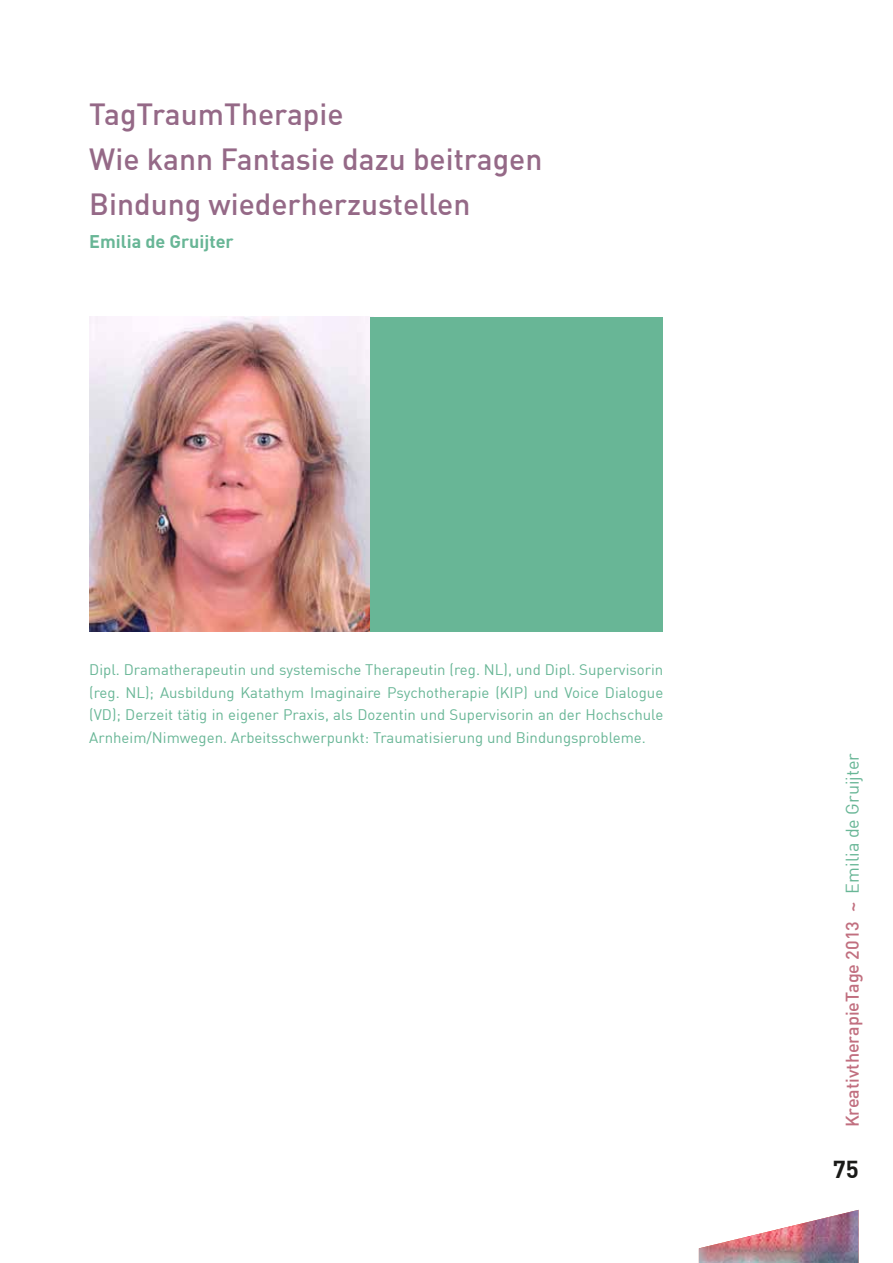
<style>
.page{position:relative;width:893px;height:1263px;background:#fff}
.page>*{position:absolute;margin:0;border:0;box-sizing:border-box;transform-origin:0 0}
.t1{font:500 30px/45px "DIN";color:#956987}
.t2{font:700 24px "DIN";color:#1a1a18}
.t3{font:500 18px "DIN";color:#c16f7f}
.t4{font:700 18px "DIN";color:#68b696}
.t5{font:15px/22.5px "DIN";color:#68b696;text-align:justify}
.s1{font-weight:400;color:#68b696}
</style>
<div class="page">
<img style="left:699px;top:1210px;width:159px;height:53px">
<img style="left:89px;top:317px;width:281px;height:314px">
<div style="left:370px;top:317px;width:293px;height:314px;background:#68b696"></div>
<h1 class="t1" style="left:89px;top:91px;width:455px">TagTraumTherapie<br>Wie kann Fantasie dazu beitragen<br>Bindung wiederherzustellen</h1>
<p class="t4" style="left:89px;top:229px;width:146px">Emilia de Gruijter</p>
<p class="t5" style="left:89px;top:658px;width:576px">Dipl. Dramatherapeutin und systemische Therapeutin (reg. NL), und Dipl. Supervisorin (reg. NL); Ausbildung Katathym Imaginaire Psychotherapie (KIP) und Voice Dialogue (VD); Derzeit tätig in eigener Praxis, als Dozentin und Supervisorin an der Hochschule Arnheim/Nimwegen. Arbeitsschwerpunkt: Traumatisierung und Bindungsprobleme.</p>
<p class="t3" style="left:841px;top:1127px;width:376px;rotate:-90deg">KreativtherapieTage 2013 ~ <span class="s1">Emilia de Gruijter</span></p>
<h2 class="t2" style="left:833px;top:1154px;width:28px">75</h2>
</div>
